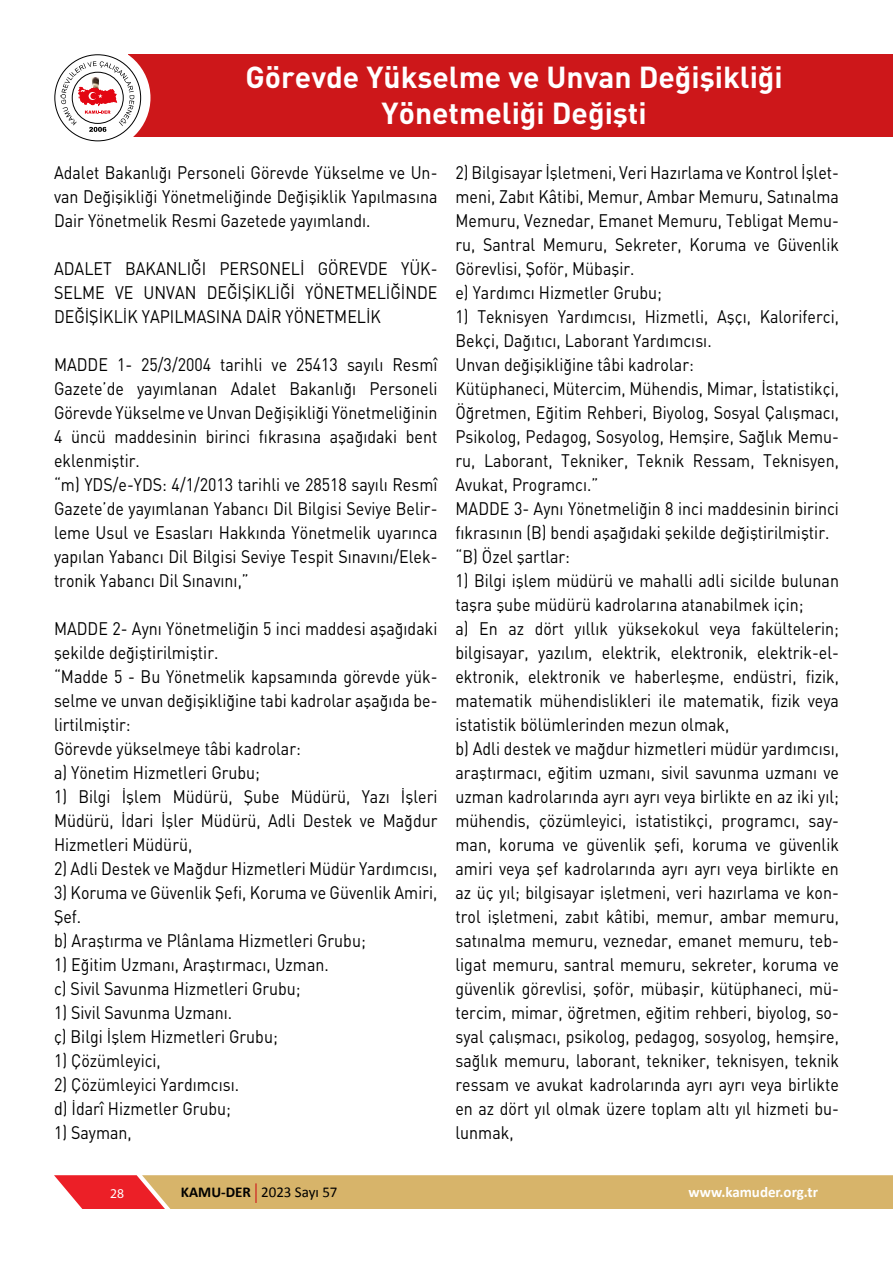
<style>
.page{position:relative;width:893px;height:1263px;background:#fff}
.page>*{position:absolute;margin:0;border:0;box-sizing:border-box;transform-origin:0 0}
.t1{font:30px/36px "DINT Bold";color:#fff;text-align:center}
.t2{font:18px/24px "DINT";color:#000;scale:.89 1}
.t3{font:15px "Calibri";color:#000}
.t4{font:700 15px "Calibri";color:#fff}
.t5{font:13.5px "Myriad Pro";color:#fff}
.s1{font-weight:700}
</style>
<div class="page">
<svg style="left:54px;top:1175px;width:839px;height:34px;background:#daa767"></svg>
<hr style="left:255px;top:1183px;width:2px;height:20px;background:#cd171a">
<div style="left:129px;top:54px;width:764px;height:82px;background:#cd171a"></div>
<div style="left:45px;top:45px;width:105px;height:106px;background:#fff;border-radius:50%"></div>
<svg style="left:60px;top:61px;width:74px;height:71px"></svg>
<h1 class="t1" style="left:245px;top:58px;width:539px">Görevde Yükselme ve Unvan Değişikliği<br>Yönetmeliği Değişti</h1>
<p class="t2" style="left:54px;top:160px;width:432px;text-align:justify">Adalet Bakanlığı Personeli Görevde Yükselme ve Un&shy;van Değişikliği Yönetmeliğinde Değişiklik Yapılmasına Dair Yönetmelik Resmi Gazetede yayımlandı.</p>
<p class="t2" style="left:54px;top:256px;width:432px;text-align:justify">ADALET BAKANLIĞI PERSONELİ GÖREVDE YÜK-SELME VE UNVAN DEĞİŞİKLİĞİ YÖNETMELİĞİNDE DEĞİŞİKLİK YAPILMASINA DAİR YÖNETMELİK</p>
<p class="t2" style="left:54px;top:352px;width:432px">MADDE 1- 25/3/2004 tarihli ve 25413 sayılı Resmî Gazete’de yayımlanan Adalet Bakanlığı Personeli Görevde Yükselme ve Unvan Değişikliği Yönetmeliğinin 4 üncü maddesinin birinci fıkrasına aşağıdaki bent eklenmiştir.<br>“m) YDS/e-YDS: 4/1/2013 tarihli ve 28518 sayılı Resmî Gazete’de yayımlanan Yabancı Dil Bilgisi Seviye Belir&shy;leme Usul ve Esasları Hakkında Yönetmelik uyarınca yapılan Yabancı Dil Bilgisi Seviye Tespit Sınavını/Elek&shy;tronik Yabancı Dil Sınavını,”</p>
<p class="t2" style="left:54px;top:616px;width:432px">MADDE 2- Aynı Yönetmeliğin 5 inci maddesi aşağıdaki şekilde değiştirilmiştir.<br>“Madde 5 - Bu Yönetmelik kapsamında görevde yük&shy;selme ve unvan değişikliğine tabi kadrolar aşağıda be&shy;lirtilmiştir:<br>Görevde yükselmeye tâbi kadrolar:<br>a) Yönetim Hizmetleri Grubu;</p>
<p class="t2" style="left:54px;top:784px;width:432px;text-align:justify">1) Bilgi İşlem Müdürü, Şube Müdürü, Yazı İşleri Müdürü, İdari İşler Müdürü, Adli Destek ve Mağdur Hizmetleri Müdürü,</p>
<p class="t2" style="left:54px;top:856px;width:432px">2) Adli Destek ve Mağdur Hizmetleri Müdür Yardımcısı,</p>
<p class="t2" style="left:54px;top:880px;width:432px">3) Koruma ve Güvenlik Şefi, Koruma ve Güvenlik Amiri,<br>Şef.<br>b) Araştırma ve Plânlama Hizmetleri Grubu;</p>
<p class="t2" style="left:54px;top:952px;width:310px">1) Eğitim Uzmanı, Araştırmacı, Uzman. c) Sivil Savunma Hizmetleri Grubu;</p>
<p class="t2" style="left:54px;top:1000px;width:253px">1) Sivil Savunma Uzmanı.<br>ç) Bilgi İşlem Hizmetleri Grubu;</p>
<p class="t2" style="left:54px;top:1048px;width:122px">1) Çözümleyici,</p>
<p class="t2" style="left:54px;top:1072px;width:210px">2) Çözümleyici Yardımcısı. d) İdarî Hizmetler Grubu;</p>
<p class="t2" style="left:54px;top:1120px;width:89px">1) Sayman,</p>
<p class="t2" style="left:455px;top:160px;width:432px">2) Bilgisayar İşletmeni, Veri Hazırlama ve Kontrol İşlet&shy;meni, Zabıt Kâtibi, Memur, Ambar Memuru, Satınalma Memuru, Veznedar, Emanet Memuru, Tebligat Memu&shy;ru, Santral Memuru, Sekreter, Koruma ve Güvenlik Görevlisi, Şoför, Mübaşir.<br>e) Yardımcı Hizmetler Grubu;</p>
<p class="t2" style="left:455px;top:304px;width:432px">1) Teknisyen Yardımcısı, Hizmetli, Aşçı, Kaloriferci, Bekçi, Dağıtıcı, Laborant Yardımcısı.<br>Unvan değişikliğine tâbi kadrolar:<br>Kütüphaneci, Mütercim, Mühendis, Mimar, İstatistikçi, Öğretmen, Eğitim Rehberi, Biyolog, Sosyal Çalışmacı, Psikolog, Pedagog, Sosyolog, Hemşire, Sağlık Memu&shy;ru, Laborant, Tekniker, Teknik Ressam, Teknisyen, Avukat, Programcı.”<br>MADDE 3- Aynı Yönetmeliğin 8 inci maddesinin birinci fıkrasının (B) bendi aşağıdaki şekilde değiştirilmiştir. “B) Özel şartlar:</p>
<p class="t2" style="left:455px;top:568px;width:432px">1) Bilgi işlem müdürü ve mahalli adli sicilde bulunan taşra şube müdürü kadrolarına atanabilmek için;<br>a) En az dört yıllık yüksekokul veya fakültelerin; bilgisayar, yazılım, elektrik, elektronik, elektrik-el&shy;ektronik, elektronik ve haberleşme, endüstri, fizik, matematik mühendislikleri ile matematik, fizik veya istatistik bölümlerinden mezun olmak,<br>b) Adli destek ve mağdur hizmetleri müdür yardımcısı, araştırmacı, eğitim uzmanı, sivil savunma uzmanı ve uzman kadrolarında ayrı ayrı veya birlikte en az iki yıl; mühendis, çözümleyici, istatistikçi, programcı, say&shy;man, koruma ve güvenlik şefi, koruma ve güvenlik amiri veya şef kadrolarında ayrı ayrı veya birlikte en az üç yıl; bilgisayar işletmeni, veri hazırlama ve kon&shy;trol işletmeni, zabıt kâtibi, memur, ambar memuru, satınalma memuru, veznedar, emanet memuru, teb&shy;ligat memuru, santral memuru, sekreter, koruma ve güvenlik görevlisi, şoför, mübaşir, kütüphaneci, mü&shy;tercim, mimar, öğretmen, eğitim rehberi, biyolog, so&shy;syal çalışmacı, psikolog, pedagog, sosyolog, hemşire, sağlık memuru, laborant, tekniker, teknisyen, teknik ressam ve avukat kadrolarında ayrı ayrı veya birlikte en az dört yıl olmak üzere toplam altı yıl hizmeti bu&shy;lunmak,</p>
<p class="t5" style="left:110px;top:1184px;width:19px">2828</p>
<p class="t3" style="left:181px;top:1182px;width:158px"><span class="s1">KAMU-DER</span> 2023 Sayı 57</p>
<p class="t4" style="left:688px;top:1182px;width:131px">www.kamuder.org.tr</p>
</div>
